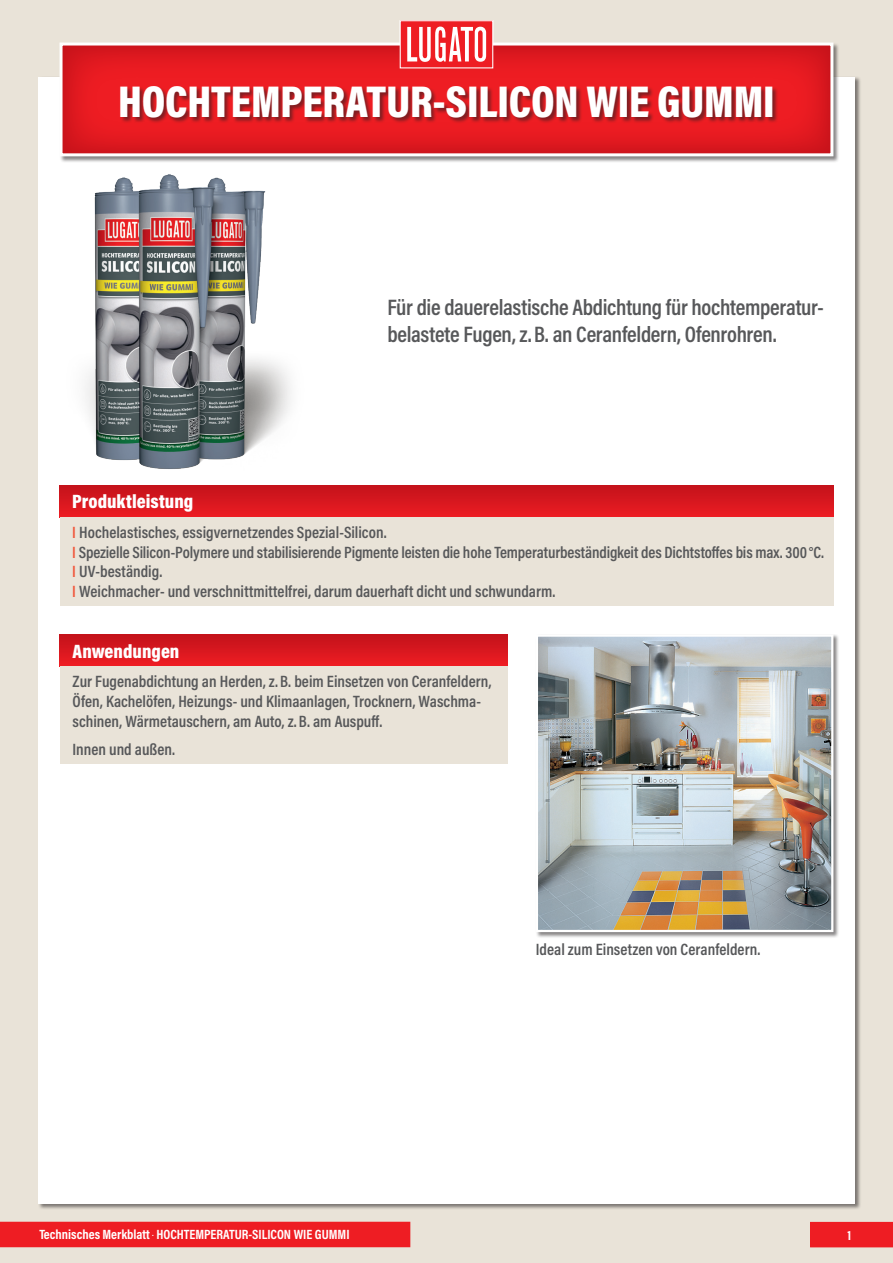
<style>
.page{position:relative;width:893px;height:1263px;background:#e9e3d8}
.page>*{position:absolute;margin:0;border:0;box-sizing:border-box;transform-origin:0 0}
.t1{font:900 45px "Acumin Pro Cond";letter-spacing:-.005em;color:#fff}
.t2{font:600 22.5px/27px "Acumin Pro Cond";letter-spacing:-.015em;color:#57585a}
.t3{font:900 19.5px "Acumin Pro Cond";color:#fff}
.t4{font:600 16.5px/19.8px "Acumin Pro Cond";color:#57585a}
.t5{font:700 13.5px "Acumin Pro Cond";color:#fff}
.s1{color:#f0593e}
</style>
<div class="page">
<div style="left:38px;top:77px;width:817px;height:1126px;background:#fff"></div>
<div style="left:810px;top:1222px;width:83px;height:25px;background:#ee1d23"></div>
<div style="left:0;top:1222px;width:410px;height:25px;background:#ee1d23"></div>
<div style="left:59px;top:42px;width:781px;height:121px;background:#231f20;opacity:.55"></div>
<svg style="left:60px;top:43px;width:773px;height:113px;background:#e4282e"></svg>
<div style="left:120px;top:87px;width:659px;height:37px;background:#231f20;opacity:.55"></div>
<div style="left:400px;top:21px;width:93px;height:47px;background:#ee1d23"></div>
<div style="left:400px;top:20px;width:93px;height:48px;border:1px solid #fff"></div>
<svg style="left:407px;top:27px;width:79px;height:35px"></svg>
<div style="left:535px;top:634px;width:305px;height:304px;background:#231f20;opacity:.55"></div>
<img style="left:539px;top:637px;width:291px;height:292px">
<div style="left:536px;top:634px;width:297px;height:298px;border:2px solid #fff"></div>
<div style="left:60px;top:485px;width:773px;height:32px;background:linear-gradient(to bottom,#c3121b,#eb1c22)"></div>
<div style="left:60px;top:517px;width:773px;height:89px;background:#e9e3d8"></div>
<div style="left:60px;top:634px;width:447px;height:32px;background:linear-gradient(to bottom,#c1121a,#ed1d23)"></div>
<div style="left:60px;top:666px;width:447px;height:97px;background:#e9e3d8"></div>
<img style="left:59px;top:154px;width:252px;height:364px">
<h1 class="t1" style="left:118px;top:72px;width:658px">HOCHTEMPERATUR-SILICON WIE GUMMI</h1>
<h2 class="t2" style="left:387px;top:293px;width:438px">Für die dauerelastische Abdichtung für hochtemperatur&shy;belastete Fugen, z.B. an Ceranfeldern, Ofenrohren.</h2>
<p class="t3" style="left:72px;top:489px;width:123px">Produktleistung</p>
<p class="t4" style="left:72px;top:522px;width:753px"><span class="s1">I</span> Hochelastisches, essigvernetzendes Spezial-Silicon.<br><span class="s1">I</span> Spezielle Silicon-Polymere und stabilisierende Pigmente leisten die hohe Temperaturbeständigkeit des Dichtstoffes bis max. 300°C.<br><span class="s1">I</span> UV-beständig.<br><span class="s1">I</span> Weichmacher- und verschnittmittelfrei, darum dauerhaft dicht und schwundarm.</p>
<p class="t3" style="left:73px;top:638px;width:108px">Anwendungen</p>
<p class="t4" style="left:73px;top:671px;width:420px">Zur Fugenabdichtung an Herden, z. B. beim Einsetzen von Ceranfeldern,<br>Öfen, Kachelöfen, Heizungs- und Klimaanlagen, Trocknern, Waschma&shy;schinen, Wärmetauschern, am Auto, z. B. am Auspuff.</p>
<p class="t4" style="left:73px;top:739px;width:104px">Innen und außen.</p>
<p class="t4" style="left:536px;top:939px;width:226px">Ideal zum Einsetzen von Ceranfeldern.</p>
<p class="t5" style="left:39px;top:1226px;width:312px">Technisches Merkblatt <sup>•</sup> HOCHTEMPERATUR-SILICON WIE GUMMI</p>
<p class="t5" style="left:847px;top:1226px;width:5px">1</p>
</div>
